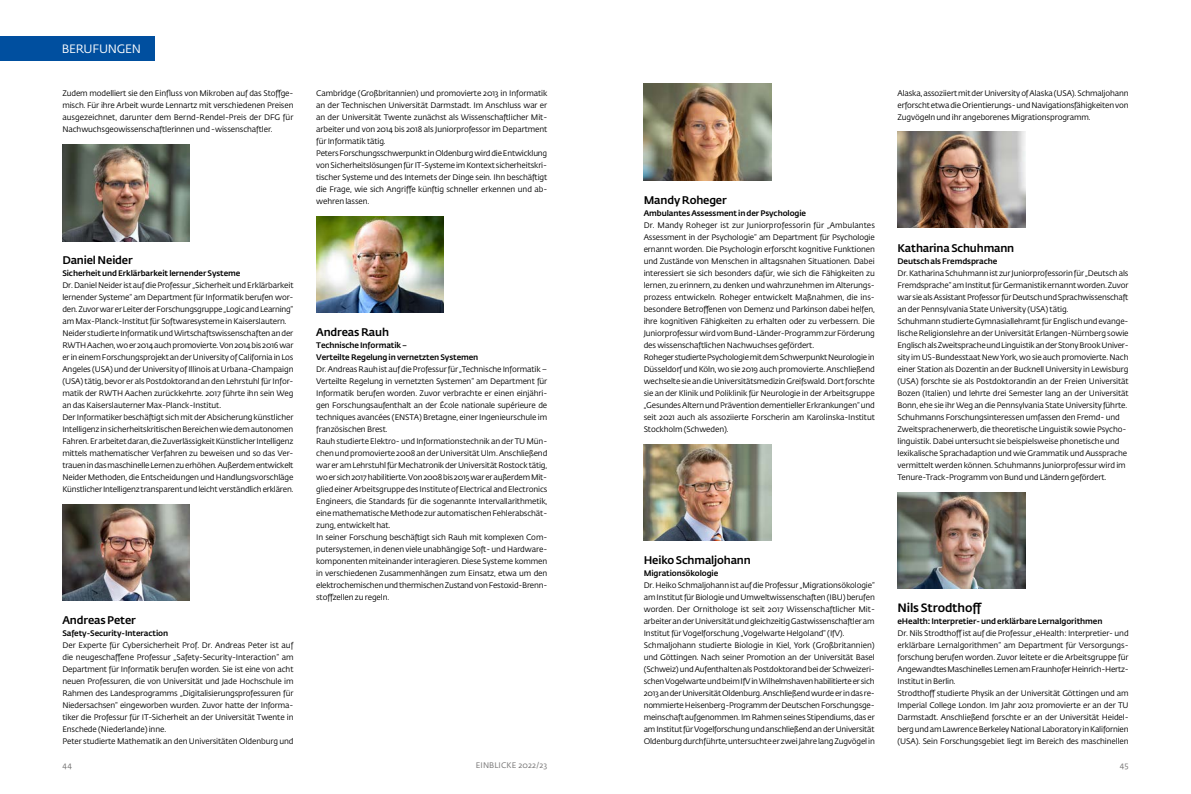
<style>
.page{position:relative;width:1191px;height:794px;background:#fff}
.page>*{position:absolute;margin:0;border:0;box-sizing:border-box;transform-origin:0 0}
.t1{font:500 12px "Fedra Sans Std";letter-spacing:-.01em;color:#000}
.t2{font:12px "Fedra Sans Std";letter-spacing:-.02em;color:#fff}
.t3{font:500 11px "Fedra Sans Std";letter-spacing:-.01em;color:#000}
.t4{font:8px/12px "Fedra Sans Std";letter-spacing:-.015em;color:#000}
.t5{font:500 8px/12px "Fedra Sans Std";letter-spacing:-.01em;color:#000}
.t6{font:8px "Fedra Sans Std";letter-spacing:.01em;color:#706f6f}
</style>
<div class="page">
<img style="left:643px;top:444px;width:128px;height:96px">
<img style="left:316px;top:216px;width:128px;height:96px">
<img style="left:643px;top:84px;width:128px;height:96px">
<img style="left:62px;top:144px;width:128px;height:97px">
<img style="left:897px;top:131px;width:128px;height:96px">
<img style="left:62px;top:504px;width:128px;height:96px">
<img style="left:897px;top:492px;width:128px;height:97px">
<div style="left:0;top:36px;width:154px;height:25px;background:#004f9f"></div>
<h1 class="t2" style="left:62px;top:41px;width:81px">BERUFUNGEN</h1>
<p class="t4" style="left:62px;top:87px;width:233px;text-align:justify">Zudem modelliert sie den Einfluss von Mikroben auf das Stoffge&shy;misch. Für ihre Arbeit wurde Lennartz mit verschiedenen Preisen ausgezeichnet, darunter dem Bernd-Rendel-Preis der DFG für Nachwuchsgeowissenschaftlerinnen und -wissenschaftler.</p>
<h2 class="t3" style="left:62px;top:253px;width:72px">Daniel Neider</h2>
<p class="t5" style="left:62px;top:267px;width:180px">Sicherheit und Erklärbarkeit lernender Systeme</p>
<p class="t4" style="left:62px;top:279px;width:233px">Dr. Daniel Neider ist auf die Professur „Sicherheit und Erklärbarkeit lernender Systeme“ am Department für Informatik berufen wor&shy;den. Zuvor war er Leiter der Forschungsgruppe „Logic and Learning“ am Max-Planck-Institut für Softwaresysteme in Kaiserslautern.<br>Neider studierte Informatik und Wirtschaftswissenschaften an der RWTH Aachen, wo er 2014 auch promovierte. Von 2014 bis 2016 war er in einem Forschungsprojekt an der University of California in Los Angeles (USA) und der University of Illinois at Urbana-Champaign (USA) tätig, bevor er als Postdoktorand an den Lehrstuhl für Infor&shy;matik der RWTH Aachen zurückkehrte. 2017 führte ihn sein Weg an das Kaiserslauterner Max-Planck-Institut.<br>Der Informatiker beschäftigt sich mit der Absicherung künstlicher Intelligenz in sicherheitskritischen Bereichen wie dem autonomen Fahren. Er arbeitet daran, die Zuverlässigkeit Künstlicher Intelligenz mittels mathematischer Verfahren zu beweisen und so das Ver&shy;trauen in das maschinelle Lernen zu erhöhen. Außerdem entwickelt Neider Methoden, die Entscheidungen und Handlungsvorschläge Künstlicher Intelligenz transparent und leicht verständlich erklären.</p>
<h2 class="t3" style="left:62px;top:613px;width:75px">Andreas Peter</h2>
<p class="t5" style="left:62px;top:627px;width:107px">Safety-Security-Interaction</p>
<p class="t4" style="left:62px;top:639px;width:233px">Der Experte für Cybersicherheit Prof. Dr. Andreas Peter ist auf die neugeschaffene Professur „Safety-Security-Interaction” am Department für Informatik berufen worden. Sie ist eine von acht neuen Professuren, die von Universität und Jade Hochschule im Rahmen des Landesprogramms „Digitalisierungsprofessuren für Niedersachsen“ eingeworben wurden. Zuvor hatte der Informa&shy;tiker die Professur für IT-Sicherheit an der Universität Twente in Enschede (Niederlande) inne.<br>Peter studierte Mathematik an den Universitäten Oldenburg und</p>
<p class="t4" style="left:316px;top:87px;width:233px">Cambridge (Großbritannien) und promovierte 2013 in Informatik an der Technischen Universität Darmstadt. Im Anschluss war er an der Universität Twente zunächst als Wissenschaftlicher Mit&shy;arbeiter und von 2014 bis 2018 als Juniorprofessor im Department für Informatik tätig.<br>Peters Forschungsschwerpunkt in Oldenburg wird die Entwicklung von Sicherheitslösungen für IT-Systeme im Kontext sicherheitskri&shy;tischer Systeme und des Internets der Dinge sein. Ihn beschäftigt die Frage, wie sich Angriffe künftig schneller erkennen und ab&shy;wehren lassen.</p>
<h2 class="t3" style="left:316px;top:325px;width:74px">Andreas Rauh</h2>
<p class="t5" style="left:316px;top:339px;width:164px">Technische Informatik –<br>Verteilte Regelung in vernetzten Systemen</p>
<p class="t4" style="left:316px;top:363px;width:233px">Dr. Andreas Rauh ist auf die Professur für „Technische Informatik – Verteilte Regelung in vernetzten Systemen“ am Department für Informatik berufen worden. Zuvor verbrachte er einen einjähri&shy;gen Forschungsaufenthalt an der École nationale supérieure de techniques avancées (ENSTA) Bretagne, einer Ingenieurschule im französischen Brest.<br>Rauh studierte Elektro- und Informationstechnik an der TU Mün&shy;chen und promovierte 2008 an der Universität Ulm. Anschließend war er am Lehrstuhl für Mechatronik der Universität Rostock tätig, wo er sich 2017 habilitierte. Von 2008 bis 2015 war er außerdem Mit&shy;glied einer Arbeitsgruppe des Institute of Electrical and Electronics Engineers, die Standards für die sogenannte Intervallarithmetik, eine mathematische Methode zur automatischen Fehlerabschät&shy;zung, entwickelt hat.<br>In seiner Forschung beschäftigt sich Rauh mit komplexen Com&shy;putersystemen, in denen viele unabhängige Soft- und Hardware&shy;komponenten miteinander interagieren. Diese Systeme kommen in verschiedenen Zusammenhängen zum Einsatz, etwa um den elektrochemischen und thermischen Zustand von Festoxid-Brenn&shy;stoffzellen zu regeln.</p>
<p class="t4" style="left:897px;top:87px;width:233px;text-align:justify">Alaska, assoziiert mit der University of Alaska (USA). Schmaljohann erforscht etwa die Orientierungs- und Navigationsfähigkeiten von Zugvögeln und ihr angeborenes Migrationsprogramm.</p>
<h2 class="t3" style="left:643px;top:193px;width:85px">Mandy Roheger</h2>
<p class="t5" style="left:643px;top:207px;width:164px">Ambulantes Assessment in der Psychologie</p>
<p class="t4" style="left:643px;top:219px;width:233px">Dr. Mandy Roheger ist zur Juniorprofessorin für „Ambulantes Assessment in der Psychologie“ am Department für Psychologie ernannt worden. Die Psychologin erforscht kognitive Funktionen und Zustände von Menschen in alltagsnahen Situationen. Dabei interessiert sie sich besonders dafür, wie sich die Fähigkeiten zu lernen, zu erinnern, zu denken und wahrzunehmen im Alterungs&shy;prozess entwickeln. Roheger entwickelt Maßnahmen, die ins&shy;besondere Betroffenen von Demenz und Parkinson dabei helfen, ihre kognitiven Fähigkeiten zu erhalten oder zu verbessern. Die Juniorprofessur wird vom Bund-Länder-Programm zur Förderung des wissenschaftlichen Nachwuchses gefördert.<br>Roheger studierte Psychologie mit dem Schwerpunkt Neurologie in Düsseldorf und Köln, wo sie 2019 auch promovierte. Anschließend wechselte sie an die Universitätsmedizin Greifswald. Dort forschte sie an der Klinik und Poliklinik für Neurologie in der Arbeitsgruppe „Gesundes Altern und Prävention dementieller Erkrankungen“ und seit 2021 auch als assoziierte Forscherin am Karolinska-Institut Stockholm (Schweden).</p>
<h2 class="t3" style="left:897px;top:241px;width:118px">Katharina Schuhmann</h2>
<p class="t5" style="left:897px;top:255px;width:101px">Deutsch als Fremdsprache</p>
<p class="t4" style="left:897px;top:267px;width:233px">Dr. Katharina Schuhmann ist zur Juniorprofessorin für „Deutsch als Fremdsprache“ am Institut für Germanistik ernannt worden. Zuvor war sie als Assistant Professor für Deutsch und Sprachwissenschaft an der Pennsylvania State University (USA) tätig.<br>Schuhmann studierte Gymnasiallehramt für Englisch und evange&shy;lische Religionslehre an der Universität Erlangen-Nürnberg sowie Englisch als Zweitsprache und Linguistik an der Stony Brook Univer&shy;sity im US-Bundesstaat New York, wo sie auch promovierte. Nach einer Station als Dozentin an der Bucknell University in Lewisburg (USA) forschte sie als Postdoktorandin an der Freien Universität Bozen (Italien) und lehrte drei Semester lang an der Universität Bonn, ehe sie ihr Weg an die Pennsylvania State University führte.<br>Schuhmanns Forschungsinteressen umfassen den Fremd- und Zweitsprachenerwerb, die theoretische Linguistik sowie Psycho&shy;linguistik. Dabei untersucht sie beispielsweise phonetische und lexikalische Sprachadaption und wie Grammatik und Aussprache vermittelt werden können. Schuhmanns Juniorprofessur wird im Tenure-Track-Programm von Bund und Ländern gefördert.</p>
<h2 class="t3" style="left:643px;top:553px;width:109px">Heiko Schmaljohann</h2>
<p class="t5" style="left:643px;top:567px;width:76px">Migrationsökologie</p>
<p class="t4" style="left:643px;top:579px;width:233px">Dr. Heiko Schmaljohann ist auf die Professur „Migrationsökologie“ am Institut für Biologie und Umweltwissenschaften (IBU) berufen worden. Der Ornithologe ist seit 2017 Wissenschaftlicher Mit&shy;arbeiter an der Universität und gleichzeitig Gastwissenschaftler am Institut für Vogelforschung „Vogelwarte Helgoland“ (IfV).<br>Schmaljohann studierte Biologie in Kiel, York (Großbritannien) und Göttingen. Nach seiner Promotion an der Universität Basel (Schweiz) und Aufenthalten als Postdoktorand bei der Schweizeri&shy;schen Vogelwarte und beim IfV in Wilhelmshaven habilitierte er sich 2013 an der Universität Oldenburg. Anschließend wurde er in das re&shy;nommierte Heisenberg-Programm der Deutschen Forschungsge&shy;meinschaft aufgenommen. Im Rahmen seines Stipendiums, das er am Institut für Vogelforschung und anschließend an der Universität Oldenburg durchführte, untersuchte er zwei Jahre lang Zugvögel in</p>
<h1 class="t1" style="left:897px;top:600px;width:86px">Nils Strodthoff</h1>
<p class="t5" style="left:897px;top:615px;width:206px">eHealth: Interpretier- und erklärbare Lernalgorithmen</p>
<p class="t4" style="left:897px;top:627px;width:233px">Dr. Nils Strodthoff ist auf die Professur „eHealth: Interpretier- und erklärbare Lernalgorithmen“ am Department für Versorgungs&shy;forschung berufen worden. Zuvor leitete er die Arbeitsgruppe für Angewandtes Maschinelles Lernen am Fraunhofer Heinrich-Hertz-Institut in Berlin.<br>Strodthoff studierte Physik an der Universität Göttingen und am Imperial College London. Im Jahr 2012 promovierte er an der TU Darmstadt. Anschließend forschte er an der Universität Heidel&shy;berg und am Lawrence Berkeley National Laboratory in Kalifornien (USA). Sein Forschungsgebiet liegt im Bereich des maschinellen</p>
<p class="t6" style="left:62px;top:760px;width:11px">44</p>
<p class="t6" style="left:476px;top:761px;width:73px">EINBLICKE 2022/23</p>
<p class="t6" style="left:1119px;top:761px;width:10px">45</p>
</div>
